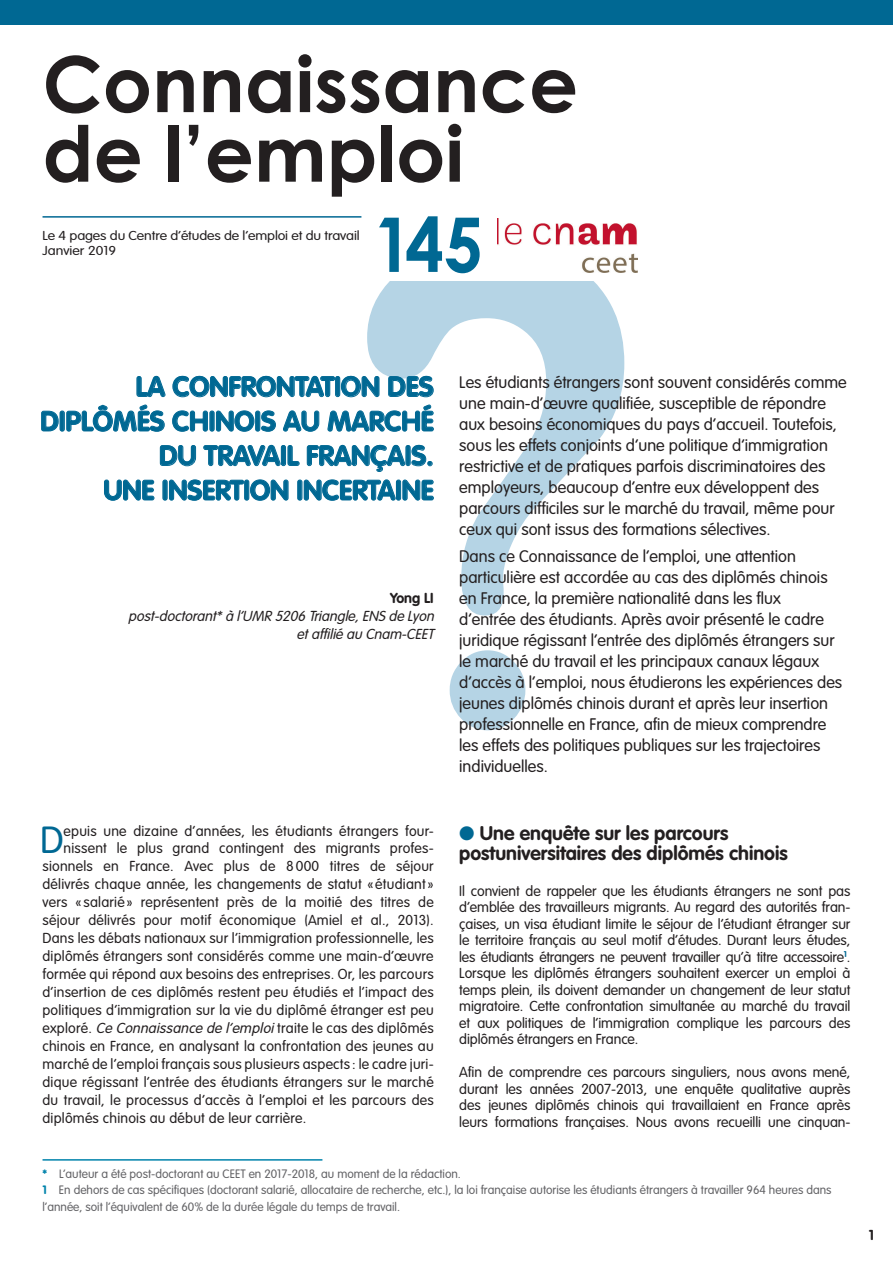
<style>
.page{position:relative;width:893px;height:1263px;background:#fff}
.page>*{position:absolute;margin:0;border:0;box-sizing:border-box;transform-origin:0 0}
.t1{font:700 77.25px "Century Gothic";color:#231f20}
.t2{font:700 75.45px "Century Gothic";color:#006893;scale:.92 1}
.t3{font:300 37.2px "VAG Rounded";color:#006893}
.titre{font:700 27.75px/34.5px "VAG Rounded";color:#006893;text-align:right}
.Inter{font:700 19.5px/19.5px "VAG Rounded";color:#231f20}
.t4{font:300 16.5px/21px "VAG Rounded";color:#231f20}
.teexte{font:300 14.25px/18px "VAG Rounded";letter-spacing:.015em;color:#231f20;text-align:justify}
.t5{font:italic 300 14.25px/18px "VAG Rounded";color:#231f20;text-align:right}
.titre-2{font:700 14.25px "VAG Rounded";color:#231f20}
.t6{font:300 12.75px "VAG Rounded";letter-spacing:-.01em;color:#231f20;scale:1.12 1}
.Notes{font:300 12px/16.5px "VAG Rounded";color:#636366}
.s1{font-style:italic}
.s2{color:#006893}
.s3{font-weight:700;color:#0183ab}
</style>
<div class="page">
<div style="left:0;top:0;width:893px;height:24px;background:#006893"></div>
<svg style="left:367px;top:282px;width:257px;height:448px"></svg>
<svg style="left:136px;top:376px;width:30px;height:21px"></svg>
<svg style="left:172px;top:376px;width:163px;height:21px"></svg>
<div style="left:335px;top:376px;width:5px;height:21px;border:1px solid #006893;border-radius:2px"></div>
<svg style="left:341px;top:376px;width:39px;height:21px"></svg>
<svg style="left:388px;top:376px;width:46px;height:21px"></svg>
<svg style="left:41px;top:411px;width:18px;height:21px"></svg>
<div style="left:60px;top:411px;width:5px;height:20px;border:1px solid #006893;border-radius:2px"></div>
<svg style="left:66px;top:404px;width:99px;height:28px"></svg>
<svg style="left:172px;top:410px;width:36px;height:22px"></svg>
<div style="left:210px;top:411px;width:4px;height:20px;border:1px solid #006893;border-radius:2px"></div>
<svg style="left:216px;top:410px;width:39px;height:22px"></svg>
<div style="left:255px;top:411px;width:5px;height:20px;border:1px solid #006893;border-radius:2px"></div>
<svg style="left:261px;top:410px;width:15px;height:22px"></svg>
<svg style="left:283px;top:410px;width:36px;height:22px"></svg>
<svg style="left:327px;top:404px;width:107px;height:32px"></svg>
<svg style="left:160px;top:445px;width:36px;height:21px"></svg>
<svg style="left:203px;top:445px;width:78px;height:21px"></svg>
<div style="left:281px;top:445px;width:5px;height:21px;border:1px solid #006893;border-radius:2px"></div>
<svg style="left:287px;top:445px;width:13px;height:21px"></svg>
<svg style="left:307px;top:445px;width:98px;height:27px"></svg>
<div style="left:406px;top:445px;width:4px;height:21px;border:1px solid #006893;border-radius:2px"></div>
<svg style="left:411px;top:445px;width:21px;height:21px"></svg>
<svg style="left:104px;top:479px;width:51px;height:22px"></svg>
<div style="left:163px;top:480px;width:4px;height:20px;border:1px solid #006893;border-radius:2px"></div>
<svg style="left:169px;top:479px;width:75px;height:22px"></svg>
<div style="left:244px;top:480px;width:5px;height:20px;border:1px solid #006893;border-radius:2px"></div>
<svg style="left:250px;top:479px;width:39px;height:22px"></svg>
<div style="left:297px;top:480px;width:5px;height:20px;border:1px solid #006893;border-radius:2px"></div>
<svg style="left:304px;top:479px;width:92px;height:22px"></svg>
<div style="left:396px;top:480px;width:5px;height:20px;border:1px solid #006893;border-radius:2px"></div>
<svg style="left:402px;top:479px;width:32px;height:22px"></svg>
<hr style="left:43px;top:216px;width:318px;height:2px;background:#006893">
<img style="left:497px;top:218px;width:140px;height:54px">
<hr style="left:43px;top:1159px;width:279px;height:1px;background:#0183ab">
<p class="t1" style="left:43px;top:35px;width:537px">Connaissance</p>
<p class="t1" style="left:43px;top:105px;width:423px">de l’emploi</p>
<p class="t6" style="left:43px;top:228px;width:285px">Le 4 pages du Centre d’études de l’emploi et du travail</p>
<p class="t6" style="left:43px;top:243px;width:67px">Janvier 2019</p>
<p class="t2" style="left:373px;top:197px;width:121px">145</p>
<p class="titre" style="left:40px;top:369px;width:395px">LA CONFRONTATION DES<br>DIPLÔMÉS CHINOIS AU MARCHÉ<br>DU TRAVAIL FRANÇAIS.<br>UNE INSERTION INCERTAINE</p>
<p class="titre-2" style="left:390px;top:590px;width:45px">Yong LI</p>
<p class="t5" style="left:128px;top:607px;width:311px">post-doctorant*à l’UMR 5206 Triangle,ENS de Lyon etaffilié au Cnam-CEET</p>
<p class="t4" style="left:459px;top:371px;width:389px">Les étudiants étrangers sont souvent considérés comme une main-d’œuvre qualifiée, susceptible de répondre aux besoins économiques du pays d’accueil. Toutefois, sous les effets conjoints d’une politique d’immigration restrictive et de pratiques parfois discriminatoires des employeurs, beaucoup d’entre eux développent des parcours difficiles sur le marché du travail, même pour ceux qui sont issus des formations sélectives.</p>
<p class="t4" style="left:459px;top:546px;width:384px">Dans ce Connaissance de l’emploi, une attention particulière est accordée au cas des diplômés chinois en France, la première nationalité dans les flux<br>d’entrée des étudiants. Après avoir présenté le cadre juridique régissant l’entrée des diplômés étrangers sur le marché du travail et les principaux canaux légaux d’accès à l’emploi, nous étudierons les expériences des jeunes diplômés chinois durant et après leur insertion professionnelle en France, afin de mieux comprendre les effets des politiques publiques sur les trajectoires individuelles.</p>
<p class="t3" style="left:40px;top:818px;width:25px">D</p>
<p class="teexte" style="left:64px;top:823px;width:372px;line-height:16.5px">epuis une dizaine d’années, les étudiants étrangers four&shy;nissent le plus grand contingent des migrants profes-</p>
<p class="teexte" style="left:43px;top:857px;width:393px">sionnels en France. Avec plus de 8 000 titres de séjour délivrés chaque année, les changements de statut « étudiant » vers « salarié » représentent près de la moitié des titres de séjour délivrés pour motif économique (Amiel et al., 2013).<br>Dans les débats nationaux sur l’immigration professionnelle, les diplômés étrangers sont considérés comme une main-d’œuvre formée qui répond aux besoins des entreprises. Or, les parcours d’insertion de ces diplômés restent peu étudiés et l’impact des politiques d’immigration sur la vie du diplômé étranger est peu exploré. <span class="s1">Ce Connaissance de l’emploi</span>traite le cas des diplômés chinois en France, en analysant la confrontation des jeunes au marché de l’emploi français sous plusieurs aspects : le cadre juri&shy;dique régissant l’entrée des étudiants étrangers sur le marché du travail, le processus d’accès à l’emploi et les parcours des diplômés chinois au début de leur carrière.</p>
<p class="Inter" style="left:459px;top:823px;width:330px"><span class="s2">●</span> Une enquête sur les parcours postuniversitaires des diplômés chinois</p>
<p class="teexte" style="left:459px;top:882px;width:393px;line-height:16.5px">Il convient de rappeler que les étudiants étrangers ne sont pas d’emblée des travailleurs migrants. Au regard des autorités fran&shy;çaises, un visa étudiant limite le séjour de l’étudiant étranger sur le territoire français au seul motif d’études. Durant leurs études, les étudiants étrangers ne peuvent travailler qu’à titre accessoire<sup>1</sup>.<br>Lorsque les diplômés étrangers souhaitent exercer un emploi à temps plein, ils doivent demander un changement de leur statut migratoire. Cette confrontation simultanée au marché du travail et aux politiques de l’immigration complique les parcours des diplômés étrangers en France.</p>
<p class="teexte" style="left:459px;top:1064px;width:393px;line-height:16.5px">Afin de comprendre ces parcours singuliers, nous avons mené, durant les années 2007-2013, une enquête qualitative auprès des jeunes diplômés chinois qui travaillaient en France après leurs formations françaises. Nous avons recueilli une cinquan-</p>
<p class="Notes" style="left:43px;top:1165px;width:790px"><span class="s3">*</span> L’auteur a été post-doctorant au CEET en 2017-2018, au moment de la rédaction.<br><span class="s3">1</span> En dehors de cas spécifiques (doctorant salarié, allocataire de recherche, etc.), la loi française autorise les étudiants étrangers à travailler 964 heures dans l’année, soit l’équivalent de 60% de la durée légale du temps de travail.</p>
<p class="titre-2" style="left:869px;top:1227px;width:7px">1</p>
</div>
